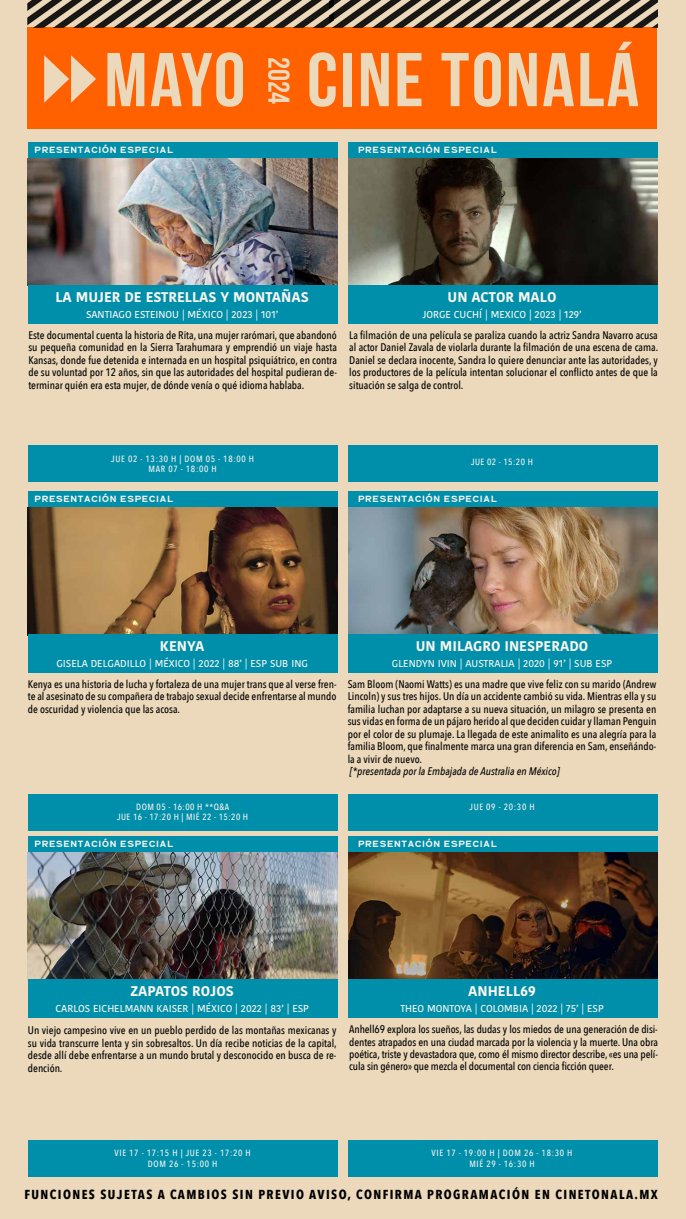
<style>
.page{position:relative;width:686px;height:1219px;background:#fff}
.page>*{position:absolute;margin:0;border:0;box-sizing:border-box;transform-origin:0 0}
.t1{font:76px "Bebas Neue";letter-spacing:.03em;color:#ecd9bb;scale:1.05 1}
.t2{font:30px "Bebas Neue";color:#ecd9bb}
.t3{font:700 14px "Kohinoor Bangla";color:#faf5ee}
.t4{font:700 13px "Avenir Next Condensed";letter-spacing:.11em;color:#000}
.t5{font:500 11px/12.5px "Avenir Next Condensed";color:#000;text-align:justify}
.t6{font:italic 500 11px "Avenir Next Condensed";color:#000}
.t7{font:500 10px "Kohinoor Bangla";color:#faf5ee}
.t8{font:10px "Double Porter 3";letter-spacing:.1em;color:#faf5ee}
.t9{font:500 9px/10.8px "Avenir Next Condensed";letter-spacing:.075em;color:#faf5ee;text-align:center}
.t10{font:500 9px/10.8px "Avenir Next Condensed";letter-spacing:.05em;color:#faf5ee;text-align:center}
</style>
<div class="page">
<div style="left:0;top:0;width:685px;height:1219px;background:#ecd9bb"></div>
<div style="left:28px;top:445px;width:309px;height:37px;background:#008faa"></div>
<div style="left:348px;top:445px;width:309px;height:37px;background:#008faa"></div>
<div style="left:28px;top:142px;width:309px;height:17px;background:#008faa"></div>
<div style="left:348px;top:142px;width:309px;height:17px;background:#008faa"></div>
<img style="left:28px;top:158px;width:309px;height:127px">
<img style="left:348px;top:158px;width:309px;height:127px">
<div style="left:28px;top:28px;width:628px;height:101px;background:#ff6100"></div>
<img style="left:28px;top:0;width:301px;height:28px">
<img style="left:329px;top:0;width:327px;height:28px">
<div style="left:28px;top:285px;width:309px;height:39px;background:#008faa"></div>
<div style="left:348px;top:285px;width:309px;height:39px;background:#008faa"></div>
<div style="left:28px;top:795px;width:309px;height:36px;background:#008faa"></div>
<div style="left:348px;top:795px;width:309px;height:36px;background:#008faa"></div>
<div style="left:28px;top:1140px;width:309px;height:36px;background:#008faa"></div>
<div style="left:348px;top:1140px;width:309px;height:36px;background:#008faa"></div>
<div style="left:28px;top:491px;width:309px;height:17px;background:#008faa"></div>
<div style="left:348px;top:491px;width:309px;height:17px;background:#008faa"></div>
<div style="left:28px;top:836px;width:309px;height:17px;background:#008faa"></div>
<div style="left:348px;top:836px;width:309px;height:17px;background:#008faa"></div>
<img style="left:28px;top:508px;width:309px;height:126px">
<img style="left:28px;top:853px;width:309px;height:126px">
<img style="left:348px;top:508px;width:309px;height:126px">
<img style="left:348px;top:853px;width:309px;height:126px">
<div style="left:28px;top:979px;width:309px;height:39px;background:#008faa"></div>
<div style="left:348px;top:979px;width:309px;height:39px;background:#008faa"></div>
<div style="left:28px;top:634px;width:309px;height:39px;background:#008faa"></div>
<div style="left:348px;top:634px;width:309px;height:39px;background:#008faa"></div>
<h1 class="t1" style="left:104px;top:38px;width:510px">MAYO CINE TONALÁ</h1>
<h2 class="t2" style="left:295px;top:57px;width:49px;rotate:90deg">2024</h2>
<p class="t8" style="left:35px;top:144px;width:140px">PRESENTACIÓN ESPECIAL</p>
<p class="t8" style="left:358px;top:144px;width:140px">PRESENTACIÓN ESPECIAL</p>
<p class="t3" style="left:55px;top:285px;width:255px">LA MUJER DE ESTRELLAS Y MONTAÑAS</p>
<p class="t7" style="left:86px;top:306px;width:194px">SANTIAGO ESTEINOU | MÉXICO | 2023 | 101’</p>
<p class="t5" style="left:28px;top:328px;width:310px">Este documental cuenta la historia de Rita, una mujer rarómari, que abandonó su pequeña comunidad en la Sierra Tarahumara y emprendió un viaje hasta Kansas, donde fue detenida e internada en un hospital psiquiátrico, en contra de su voluntad por 12 años, sin que las autoridades del hospital pudieran de&shy;terminar quién era esta mujer, de dónde venía o qué idioma hablaba.</p>
<p class="t3" style="left:447px;top:285px;width:110px">UN ACTOR MALO</p>
<p class="t7" style="left:422px;top:306px;width:160px">JORGE CUCHÍ | MEXICO | 2023 | 129’</p>
<p class="t5" style="left:349px;top:328px;width:310px">La filmación de una película se paraliza cuando la actriz Sandra Navarro acusa al actor Daniel Zavala de violarla durante la filmación de una escena de cama.<br>Daniel se declara inocente, Sandra lo quiere denunciar ante las autoridades, y los productores de la película intentan solucionar el conflicto antes de que la situación se salga de control.</p>
<p class="t9" style="left:111px;top:453px;width:144px">JUE 02 - 13:30 H | DOM 05 - 18:00 H<br>MAR 07 - 18:00 H</p>
<p class="t8" style="left:35px;top:493px;width:140px">PRESENTACIÓN ESPECIAL</p>
<p class="t9" style="left:471px;top:456px;width:63px">JUE 02 - 15:20 H</p>
<p class="t8" style="left:358px;top:493px;width:140px">PRESENTACIÓN ESPECIAL</p>
<p class="t3" style="left:160px;top:634px;width:46px">KENYA</p>
<p class="t7" style="left:56px;top:655px;width:253px">GISELA DELGADILLO | MÉXICO | 2022 | 88’ | ESP SUB ING</p>
<p class="t3" style="left:415px;top:634px;width:174px">UN MILAGRO INESPERADO</p>
<p class="t7" style="left:391px;top:655px;width:221px">GLENDYN IVIN | AUSTRALIA | 2020 | 91’ | SUB ESP</p>
<p class="t5" style="left:28px;top:678px;width:310px">Kenya es una historia de lucha y fortaleza de una mujer trans que al verse fren&shy;te al asesinato de su compañera de trabajo sexual decide enfrentarse al mundo de oscuridad y violencia que las acosa.</p>
<p class="t5" style="left:347px;top:678px;width:310px">Sam Bloom (Naomi Watts) es una madre que vive feliz con su marido (Andrew Lincoln) y sus tres hijos. Un día un accidente cambió su vida. Mientras ella y su familia luchan por adaptarse a su nueva situación, un milagro se presenta en sus vidas en forma de un pájaro herido al que deciden cuidar y llaman Penguin por el color de su plumaje. La llegada de este animalito es una alegría para la familia Bloom, que finalmente marca una gran diferencia en Sam, enseñándo&shy;la a vivir de nuevo.</p>
<p class="t6" style="left:349px;top:765px;width:211px">[*presentada por la Embajada de Australia en México]</p>
<p class="t10" style="left:117px;top:801px;width:132px">DOM 05 - 16:00 H **Q&amp;A<br>JUE 16 - 17:20 H | MIÉ 22 - 15:20 H</p>
<p class="t9" style="left:469px;top:801px;width:67px">JUE 09 - 20:30 H</p>
<p class="t8" style="left:35px;top:838px;width:140px">PRESENTACIÓN ESPECIAL</p>
<p class="t8" style="left:358px;top:838px;width:140px">PRESENTACIÓN ESPECIAL</p>
<p class="t3" style="left:130px;top:979px;width:105px">ZAPATOS ROJOS</p>
<p class="t7" style="left:55px;top:1001px;width:255px">CARLOS EICHELMANN KAISER | MÉXICO | 2022 | 83’ | ESP</p>
<p class="t5" style="left:28px;top:1024px;width:310px">Un viejo campesino vive en un pueblo perdido de las montañas mexicanas y su vida transcurre lenta y sin sobresaltos. Un día recibe noticias de la capital, desde allí debe enfrentarse a un mundo brutal y desconocido en busca de re&shy;dención.</p>
<p class="t3" style="left:468px;top:979px;width:69px">ANHELL69</p>
<p class="t7" style="left:400px;top:1001px;width:205px">THEO MONTOYA | COLOMBIA | 2022 | 75’ | ESP</p>
<p class="t5" style="left:349px;top:1023px;width:310px">Anhell69 explora los sueños, las dudas y los miedos de una generación de disi&shy;dentes atrapados en una ciudad marcada por la violencia y la muerte. Una obra poética, triste y devastadora que, como él mismo director describe, «es una pelí&shy;cula sin género» que mezcla el documental con ciencia ficción queer.</p>
<p class="t9" style="left:114px;top:1147px;width:138px">VIE 17 - 17:15 H | JUE 23 - 17:20 H<br>DOM 26 - 15:00 H</p>
<p class="t9" style="left:431px;top:1147px;width:142px">VIE 17 - 19:00 H | DOM 26 - 18:30 H<br>MIÉ 29 - 16:30 H</p>
<p class="t4" style="left:24px;top:1186px;width:634px">FUNCIONES SUJETAS A CAMBIOS SIN PREVIO AVISO, CONFIRMA PROGRAMACIÓN EN CINETONALA.MX</p>
</div>
